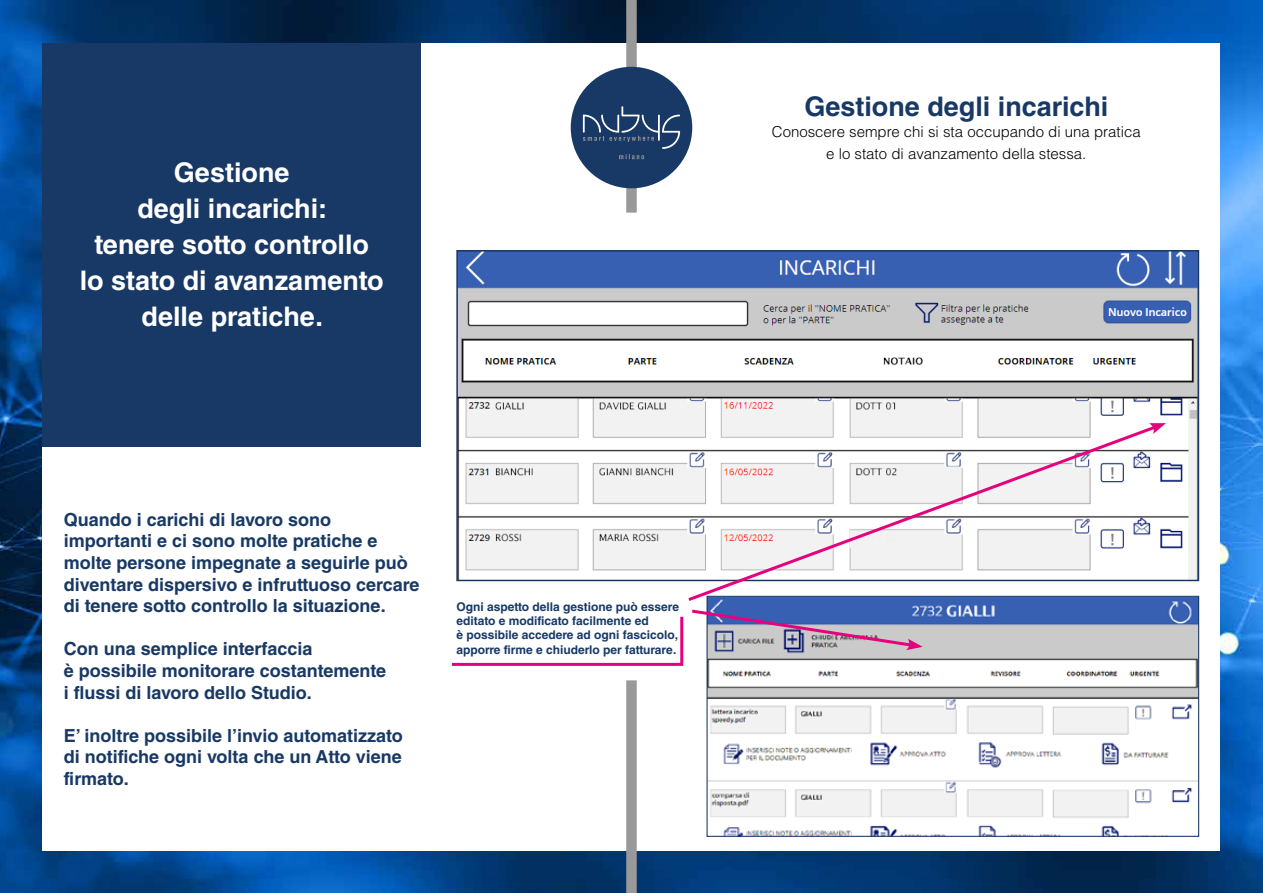
<style>
.page{position:relative;width:1263px;height:893px;background:#fff}
.page>*{position:absolute;margin:0;border:0;box-sizing:border-box;transform-origin:0 0}
.t1{font:700 27px/36px "Helvetica LT Std";color:#fff;text-align:center}
.t2{font:700 27px "Helvetica LT Std";color:#183965}
.t3{font:700 18px/21.6px "Helvetica LT Std";color:#183965}
.t4{font:300 15px/21.6px "Helvetica LT Std";color:#000;text-align:center}
.t5{font:700 12px/14.4px "Helvetica LT Std";color:#183965}
</style>
<div class="page">
<img style="left:0;top:0;width:1263px;height:893px">
<div style="left:43px;top:43px;width:1177px;height:807px;background:#fff"></div>
<div style="left:626px;top:0;width:11px;height:213px;background:#9a999a"></div>
<div style="left:626px;top:680px;width:11px;height:213px;background:#9a999a"></div>
<div style="left:571px;top:67px;width:121px;height:121px;background:#183965;border-radius:50%"></div>
<svg style="left:583px;top:106px;width:97px;height:53px"></svg>
<div style="left:43px;top:43px;width:378px;height:403px;background:#183965"></div>
<img style="left:459px;top:253px;width:737px;height:325px">
<div style="left:456px;top:250px;width:743px;height:331px;border:2px solid #183965"></div>
<img style="left:708px;top:598px;width:489px;height:237px">
<svg style="left:451px;top:608px;width:472px;height:59px"></svg>
<svg style="left:685px;top:423px;width:475px;height:180px"></svg>
<svg style="left:1149px;top:423px;width:17px;height:11px"></svg>
<h1 class="t1" style="left:80px;top:154px;width:306px">Gestione<br>degli incarichi:<br>tenere sotto controllo lo stato di avanzamento delle pratiche.</h1>
<p class="t3" style="left:64px;top:508px;width:357px">Quando i carichi di lavoro sono importanti e ci sono molte pratiche e molte persone impegnate a seguirle può diventare dispersivo e infruttuoso cercare di tenere sotto controllo la situazione.</p>
<p class="t3" style="left:64px;top:638px;width:324px">Con una semplice interfaccia<br>è possibile monitorare costantemente i flussi di lavoro dello Studio.</p>
<p class="t3" style="left:64px;top:724px;width:340px;text-align:justify">E’ inoltre possibile l’invio automatizzato di notifiche ogni volta che un Atto viene firmato.</p>
<p class="t5" style="left:456px;top:599px;width:224px">Ogni aspetto della gestione può essere editato e modificato facilmente ed<br>è possibile accedere ad ogni fascicolo, apporre firme e chiuderlo per fatturare.</p>
<h1 class="t2" style="left:804px;top:90px;width:305px">Gestione degli incarichi</h1>
<p class="t4" style="left:772px;top:121px;width:370px">Conoscere sempre chi si sta occupando di una pratica e lo stato di avanzamento della stessa.</p>
</div>
